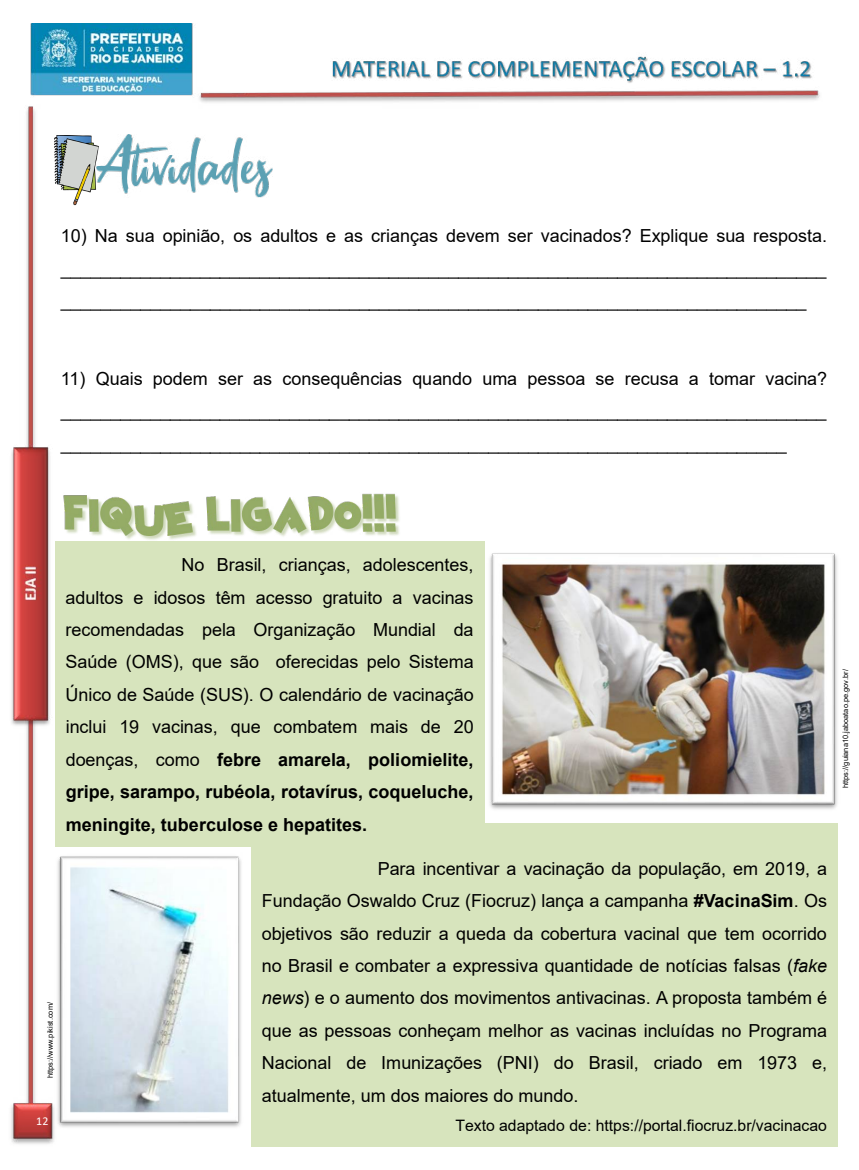
<style>
.page{position:relative;width:859px;height:1170px;background:#fff}
.page>*{position:absolute;margin:0;border:0;box-sizing:border-box;transform-origin:0 0}
.t1{font:18px/32.4px "Arial";color:#000;text-align:justify}
.t2{font:15.75px "Arial";color:#000}
.t3{font:12px "Calibri";color:#fff}
.t4{font:7.5px "Arial";color:#000}
.s1{font-weight:700}
.s2{font-style:italic}
</style>
<div class="page">
<img style="left:11px;top:23px;width:809px;height:1121px">
<div style="left:251px;top:823px;width:587px;height:323px;background:#d7e4bd"></div>
<img style="left:62px;top:492px;width:340px;height:49px">
<img style="left:55px;top:136px;width:49px;height:70px">
<img style="left:96px;top:134px;width:176px;height:64px">
<img style="left:485px;top:549px;width:352px;height:263px">
<div style="left:55px;top:541px;width:429px;height:305px;background:#d7e4bd"></div>
<img style="left:53px;top:852px;width:191px;height:277px">
<p class="t1" style="left:61px;top:220px;width:768px">10) Na sua opinião, os adultos e as crianças devem ser vacinados? Explique sua resposta. _____________________________________________________________________________ ___________________________________________________________________________</p>
<p class="t1" style="left:61px;top:362px;width:768px">11) Quais podem ser as consequências quando uma pessoa se recusa a tomar vacina? _____________________________________________________________________________ _________________________________________________________________________</p>
<p class="t4" style="left:45px;top:1077px;width:77px;rotate:-90deg">https://www.pikist.com/</p>
<p class="t3" style="left:36px;top:1112px;width:14px">12</p>
<p class="t1" style="left:66px;top:548px;width:410px;text-indent:116px">No Brasil, crianças, adolescentes, adultos e idosos têm acesso gratuito a vacinas recomendadas pela Organização Mundial da Saúde (OMS), que são oferecidas pelo Sistema Único de Saúde (SUS). O calendário de vacinação inclui 19 vacinas, que combatem mais de 20 doenças, como <span class="s1">febre amarela, poliomielite, gripe, sarampo, rubéola, rotavírus, coqueluche, meningite, tuberculose e hepatites.</span></p>
<p class="t1" style="left:262px;top:852px;width:567px;text-indent:116px">Para incentivar a vacinação da população, em 2019, a Fundação Oswaldo Cruz (Fiocruz) lança a campanha <span class="s1">#VacinaSim</span>. Os objetivos são reduzir a queda da cobertura vacinal que tem ocorrido no Brasil e combater a expressiva quantidade de notícias falsas (<span class="s2">fake news</span>) e o aumento dos movimentos antivacinas. A proposta também é que as pessoas conheçam melhor as vacinas incluídas no Programa Nacional de Imunizações (PNI) do Brasil, criado em 1973 e, atualmente, um dos maiores do mundo.</p>
<p class="t2" style="left:455px;top:1114px;width:373px">Texto adaptado de: https://portal.fiocruz.br/vacinacao</p>
<p class="t4" style="left:840px;top:788px;width:120px;rotate:-90deg">https://guiana10.jaboatao.pe.gov.br/</p>
</div>
